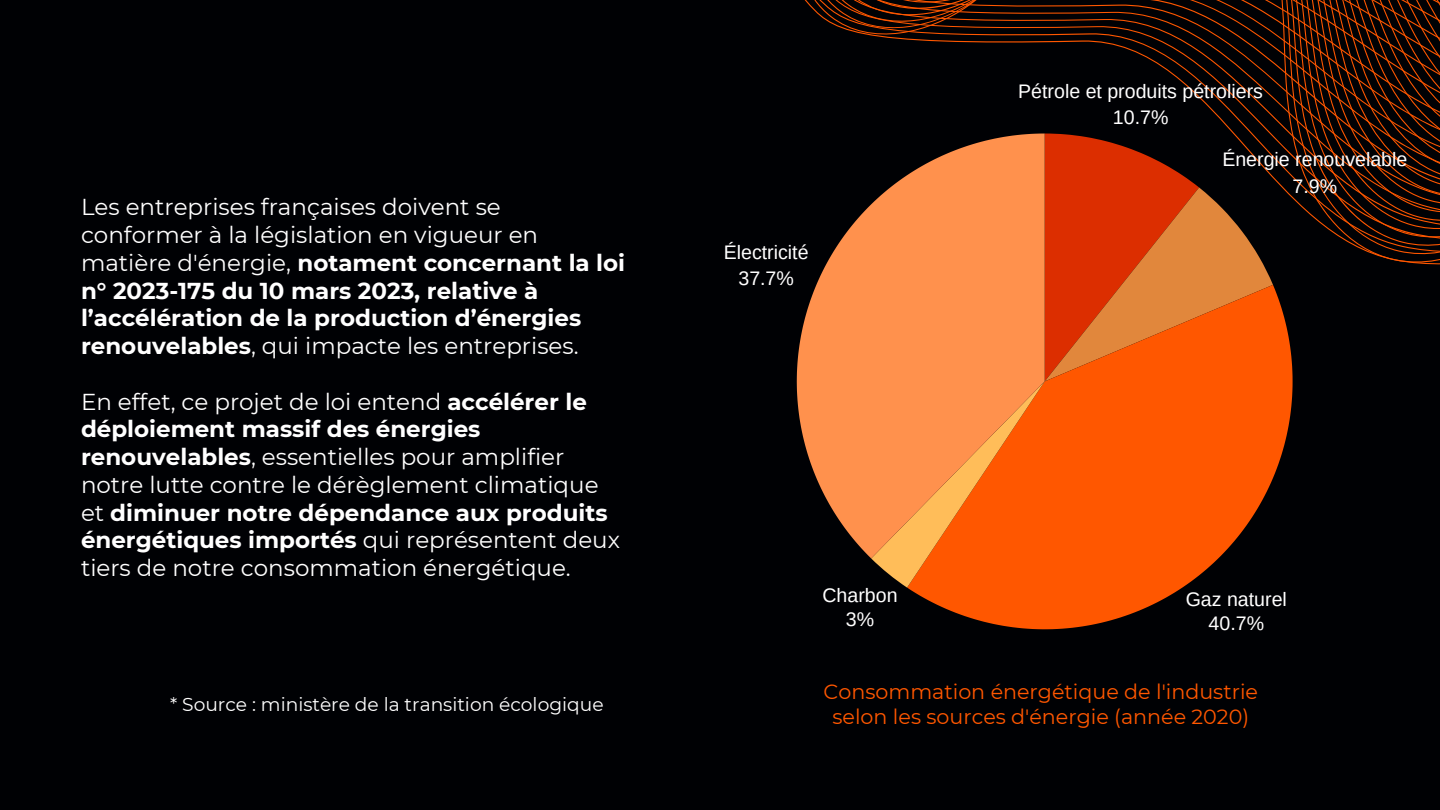
<style>
.page{position:relative;width:1440px;height:810px;background:#000104}
.page>*{position:absolute;margin:0;border:0;box-sizing:border-box;transform-origin:0 0}
.t1{font:23px/27.8px "Montserrat";color:#fff}
.t2{font:20.7px/24.8px "Montserrat";color:#ff5700;text-align:center}
.t3{font:19.6px/24.1px "Arimo";color:#fff;text-align:center}
.t4{font:18.7px "Montserrat";color:#fff}
.s1{font-weight:700}
</style>
<div class="page">
<svg style="left:796px;top:0;width:644px;height:391px"></svg>
<svg style="left:908px;top:285px;width:385px;height:344px"></svg>
<svg style="left:871px;top:134px;width:402px;height:454px;background:#d34b09"></svg>
<svg style="left:797px;top:134px;width:248px;height:424px;fill:#ff914d"></svg>
<h1 class="t1" style="left:81px;top:193px;width:546px">Les entreprises françaises doivent se conformer à la législation en vigueur en matière d'énergie, <span class="s1">notament concernant la loi n° 2023-175 du 10 mars 2023, relative à l’accélération de la production d’énergies renouvelables</span>, qui impacte les entreprises.</h1>
<h1 class="t1" style="left:81px;top:388px;width:540px">En effet, ce projet de loi entend <span class="s1">accélérer le déploiement massif des énergies renouvelables</span>, essentielles pour amplifier notre lutte contre le dérèglement climatique et <span class="s1">diminuer notre dépendance aux produits énergétiques importés</span> qui représentent deux tiers de notre consommation énergétique.</h1>
<p class="t4" style="left:170px;top:693px;width:435px">* Source : ministère de la transition écologique</p>
<p class="t3" style="left:724px;top:240px;width:86px;line-height:25.3px">Électricité<br>37.7%</p>
<p class="t3" style="left:1018px;top:78px;width:246px;line-height:25.9px">Pétrole et produits pétroliers<br>10.7%</p>
<p class="t3" style="left:1222px;top:146px;width:187px;line-height:27.1px">Énergie renouvelable<br>7.9%</p>
<p class="t3" style="left:822px;top:583px;width:77px">Charbon<br>3%</p>
<p class="t3" style="left:1186px;top:587px;width:103px">Gaz naturel<br>40.7%</p>
<p class="t2" style="left:824px;top:680px;width:436px">Consommation énergétique de l'industrie selon les sources d'énergie (année 2020)</p>
</div>
